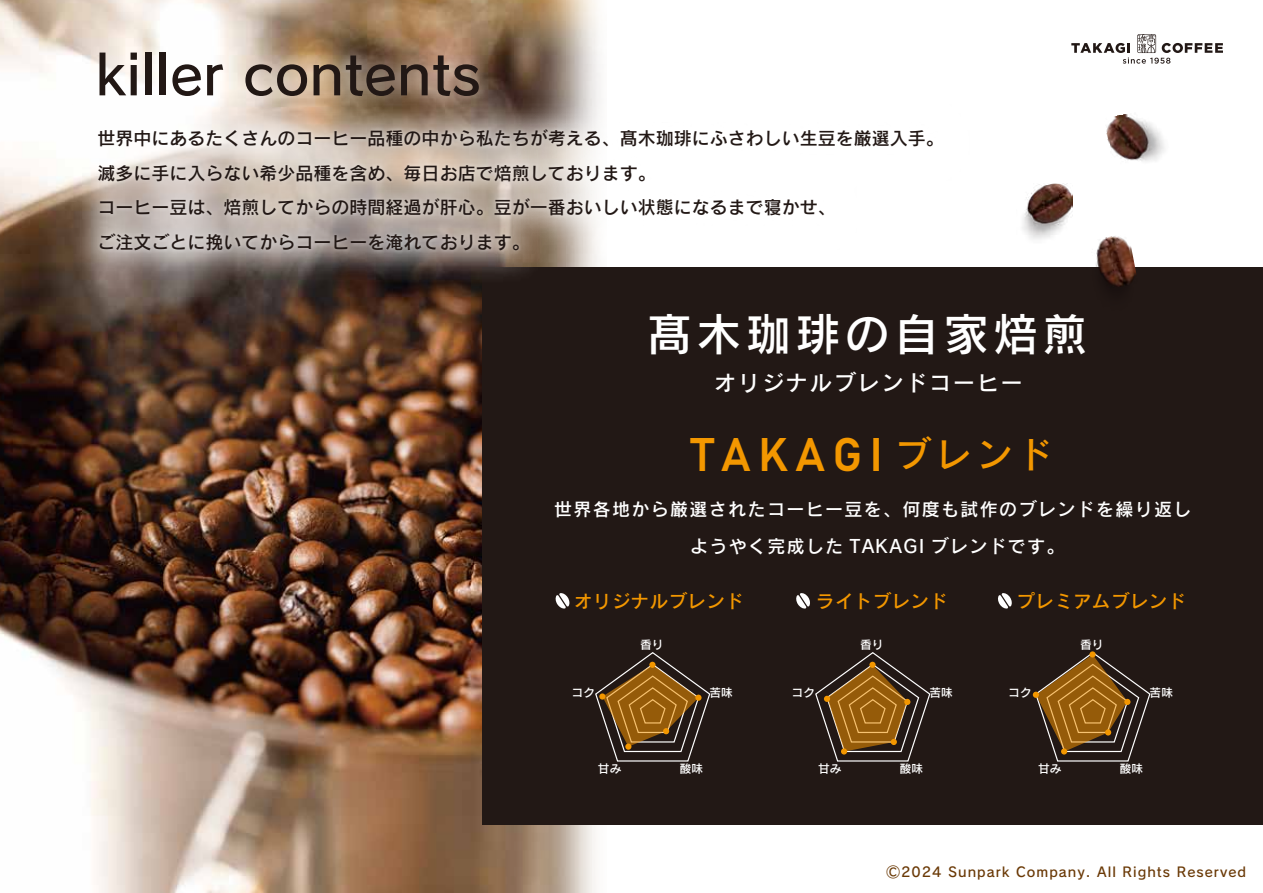
<style>
.page{position:relative;width:1263px;height:893px;background:#fff}
.page>*{position:absolute;margin:0;border:0;box-sizing:border-box;transform-origin:0 0}
.t1{font:54.9px "Rodin Pro N DB";color:#221815}
.t2{font:46.5px "Bahnschrift";letter-spacing:.15em;color:#f39700}
.t3{font:44.85px "Rodin Pro N DB";letter-spacing:.1em;color:#fff}
.t4{font:21.75px "Rodin Pro N DB";letter-spacing:.1em;color:#fff}
.t5{font:18px/34.5px "Rodin Pro N DB";color:#221815}
.t6{font:18px/37.5px "Rodin Pro N DB";letter-spacing:.075em;color:#fff;text-align:center}
.t7{font:18px "Rodin Pro N DB";letter-spacing:.05em;color:#f39700}
.t8{font:13.5px "Rodin Pro N DB";letter-spacing:.075em;color:#6a3906}
.t9{font:11.7px "Rodin Pro N DB";color:#fff}
.s1{font-family:"Rodin Pro N DB";font-size:35.4px}
</style>
<div class="page">
<img style="left:0;top:0;width:601px;height:893px">
<svg style="left:1071px;top:34px;width:152px;height:30px"></svg>
<div style="left:483px;top:267px;width:780px;height:558px;background:#221815"></div>
<img style="left:1106px;top:114px;width:59px;height:47px">
<img style="left:1047px;top:184px;width:25px;height:54px">
<img style="left:1096px;top:236px;width:40px;height:52px">
<img style="left:55px;top:86px;width:992px;height:248px">
<img style="left:91px;top:123px;width:924px;height:179px">
<img style="left:74px;top:24px;width:429px;height:105px">
<svg style="left:1033px;top:651px;width:118px;height:111px"></svg>
<svg style="left:998px;top:593px;width:14px;height:16px"></svg>
<svg style="left:815px;top:652px;width:116px;height:110px"></svg>
<svg style="left:796px;top:593px;width:14px;height:16px"></svg>
<svg style="left:595px;top:652px;width:116px;height:110px"></svg>
<div style="left:599px;top:693px;width:6px;height:7px;background:#f39700;border-radius:50%"></div>
<svg style="left:555px;top:593px;width:15px;height:16px"></svg>
<h1 class="t1" style="left:96px;top:38px;width:386px">killer contents</h1>
<p class="t5" style="left:98px;top:120px;width:848px">世界中にあるたくさんのコーヒー品種の中から私たちが考える、髙木珈琲にふさわしい生豆を厳選入手。滅多に手に入らない希少品種を含め、毎日お店で焙煎しております。<br>コーヒー豆は、焙煎してからの時間経過が肝心。豆が一番おいしい状態になるまで寝かせ、<br>ご注文ごとに挽いてからコーヒーを淹れております。</p>
<h3 class="t3" style="left:647px;top:304px;width:442px">髙木珈琲の自家焙煎</h3>
<p class="t4" style="left:714px;top:369px;width:310px">オリジナルブレンドコーヒー</p>
<h2 class="t2" style="left:691px;top:419px;width:363px">TAKAGI <span class="s1">ブレンド</span></h2>
<p class="t6" style="left:554px;top:490px;width:639px">世界各地から厳選されたコーヒー豆を、何度も試作のブレンドを繰り返しようやく完成した TAKAGI ブレンドです。</p>
<p class="t7" style="left:574px;top:589px;width:171px">オリジナルブレンド</p>
<p class="t7" style="left:816px;top:589px;width:133px">ライトブレンド</p>
<p class="t7" style="left:1017px;top:589px;width:171px">プレミアムブレンド</p>
<p class="t9" style="left:640px;top:637px;width:25px">香り</p>
<p class="t9" style="left:860px;top:637px;width:25px">香り</p>
<p class="t9" style="left:1080px;top:637px;width:25px">香り</p>
<p class="t9" style="left:571px;top:684px;width:25px">コク</p>
<p class="t9" style="left:709px;top:685px;width:25px">苦味</p>
<p class="t9" style="left:791px;top:684px;width:25px">コク</p>
<p class="t9" style="left:929px;top:685px;width:25px">苦味</p>
<p class="t9" style="left:1008px;top:684px;width:25px">コク</p>
<p class="t9" style="left:1149px;top:685px;width:25px">苦味</p>
<p class="t9" style="left:598px;top:761px;width:25px">甘み</p>
<p class="t9" style="left:680px;top:761px;width:25px">酸味</p>
<p class="t9" style="left:818px;top:761px;width:25px">甘み</p>
<p class="t9" style="left:900px;top:761px;width:25px">酸味</p>
<p class="t9" style="left:1038px;top:761px;width:25px">甘み</p>
<p class="t9" style="left:1120px;top:761px;width:25px">酸味</p>
<p class="t8" style="left:886px;top:863px;width:361px">Ⓒ2024 Sunpark Company. All Rights Reserved</p>
</div>
